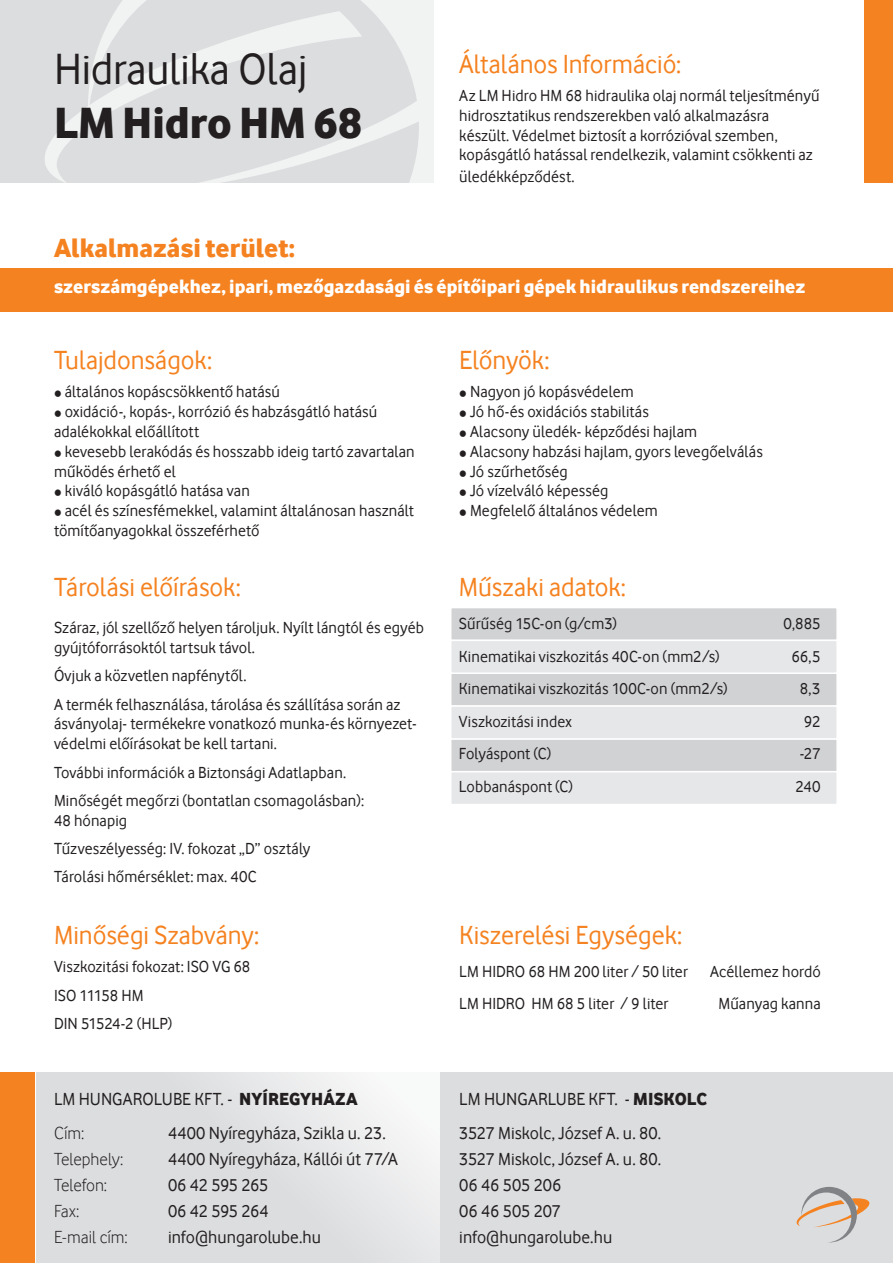
<style>
.page{position:relative;width:893px;height:1263px;background:#fff}
.page>*{position:absolute;margin:0;border:0;box-sizing:border-box;transform-origin:0 0}
.t1{font:45px "Vodafone Rg";color:#231f20}
.t2{font:45px "Vodafone Ex B";letter-spacing:-.005em;color:#231f20}
.t3{font:27px "Vodafone Rg";color:#f58220}
.t4{font:27px "Vodafone Ex B";color:#f58220}
.t5{font:19.5px "Vodafone Ex B";color:#fff}
.t6{font:18px/25.8px "Vodafone Rg";color:#231f20}
.t7{font:18px "Vodafone Lt";color:#231f20}
.t8{font:18px "Vodafone Rg";letter-spacing:-.02em;color:#231f20}
.t9{font:16.5px/19.8px "Vodafone Rg";letter-spacing:.005em;color:#231f20}
.s1{font-family:"Vodafone Ex B"}
</style>
<div class="page">
<div style="left:450px;top:607px;width:388px;height:34px;background:#d1d2d4;border:2px solid #fff"></div>
<div style="left:450px;top:672px;width:388px;height:35px;background:#d1d2d4;border:2px solid #fff"></div>
<div style="left:450px;top:738px;width:388px;height:34px;background:#d1d2d4"></div>
<div style="left:450px;top:640px;width:388px;height:34px;background:#e6e7e9;border:2px solid #fff"></div>
<div style="left:450px;top:705px;width:388px;height:35px;background:#e6e7e9;border:2px solid #fff"></div>
<div style="left:450px;top:771px;width:388px;height:34px;background:#e6e7e9;border:2px solid #fff"></div>
<div style="left:0;top:0;width:434px;height:183px;background:#dcdddf"></div>
<svg style="left:41px;top:0;width:491px;height:269px"></svg>
<div style="left:37px;top:1072px;width:856px;height:191px;background:#dcdddf"></div>
<div style="left:0;top:1072px;width:34px;height:191px;background:#f58220"></div>
<div style="left:139px;top:1070px;width:300px;height:193px;background:linear-gradient(to right,#d8d9db,#f0f0f1)"></div>
<div style="left:864px;top:0;width:29px;height:183px;background:#f58220"></div>
<svg style="left:796px;top:1187px;width:74px;height:55px"></svg>
<div style="left:0;top:269px;width:893px;height:43px;background:#f58220"></div>
<h1 class="t1" style="left:54px;top:44px;width:255px">Hidraulika Olaj</h1>
<h1 class="t2" style="left:54px;top:95px;width:310px">LM Hidro HM 68</h1>
<h2 class="t3" style="left:459px;top:48px;width:223px">Általános Információ:</h2>
<p class="t9" style="left:459px;top:86px;width:362px">Az LM Hidro HM 68 hidraulika olaj normál teljesítményű hidrosztatikus rendszerekben való alkalmazásra készült. Védelmet biztosít a korrózióval szemben, kopásgátló hatással rendelkezik, valamint csökkenti az</p>
<p class="t9" style="left:459px;top:167px;width:117px">üledékképződést.</p>
<h2 class="t4" style="left:54px;top:231px;width:243px">Alkalmazási terület:</h2>
<p class="t5" style="left:54px;top:274px;width:753px">szerszámgépekhez, ipari, mezőgazdasági és építőipari gépek hidraulikus rendszereihez</p>
<h2 class="t3" style="left:54px;top:345px;width:160px">Tulajdonságok:</h2>
<p class="t9" style="left:54px;top:382px;width:227px">• általános kopáscsökkentő hatású</p>
<p class="t9" style="left:54px;top:402px;width:325px">• oxidáció-, kopás-, korrózió és habzásgátló hatású adalékokkal előállított</p>
<p class="t9" style="left:54px;top:441px;width:362px">• kevesebb lerakódás és hosszabb ideig tartó zavartalan működés érhető el</p>
<p class="t9" style="left:54px;top:481px;width:197px">• kiváló kopásgátló hatása van</p>
<p class="t9" style="left:54px;top:501px;width:361px">• acél és színesfémekkel, valamint általánosan használt tömítőanyagokkal összeférhető</p>
<h2 class="t3" style="left:54px;top:572px;width:188px">Tárolási előírások:</h2>
<p class="t9" style="left:54px;top:618px;width:371px">Száraz, jól szellőző helyen tároljuk. Nyílt lángtól és egyéb gyújtóforrásoktól tartsuk távol.</p>
<p class="t9" style="left:54px;top:661px;width:348px;line-height:28.3px">Óvjuk a közvetlen napfénytől.<br>A termék felhasználása, tárolása és szállítása során az</p>
<p class="t9" style="left:54px;top:714px;width:364px">ásványolaj- termékekre vonatkozó munka-és környezet&shy;védelmi előírásokat be kell tartani.</p>
<p class="t9" style="left:54px;top:758px;width:312px;line-height:28.3px">További információk a Biztonsági Adatlapban.<br>Minőségét megőrzi (bontatlan csomagolásban):</p>
<p class="t9" style="left:54px;top:806px;width:258px;line-height:28.3px">48 hónapig<br>Tűzveszélyesség: IV. fokozat „D” osztály<br>Tárolási hőmérséklet: max. 40C</p>
<h2 class="t3" style="left:54px;top:920px;width:207px">Minőségi Szabvány:</h2>
<p class="t9" style="left:54px;top:952px;width:198px;line-height:28.3px">Viszkozitási fokozat: ISO VG 68<br>ISO 11158 HM<br>DIN 51524-2 (HLP)</p>
<p class="t6" style="left:54px;top:1086px;width:305px">LM HUNGAROLUBE KFT. - <span class="s1">NYÍREGYHÁZA</span></p>
<p class="t7" style="left:54px;top:1123px;width:31px">Cím:</p>
<p class="t6" style="left:168px;top:1120px;width:219px">4400 Nyíregyháza, Szikla u. 23.</p>
<p class="t7" style="left:54px;top:1149px;width:71px">Telephely:</p>
<p class="t6" style="left:168px;top:1146px;width:231px">4400 Nyíregyháza, Kállói út 77/A</p>
<p class="t7" style="left:54px;top:1175px;width:54px">Telefon:</p>
<p class="t8" style="left:168px;top:1175px;width:102px">06 42 595 265</p>
<p class="t7" style="left:54px;top:1200px;width:26px">Fax:</p>
<p class="t8" style="left:168px;top:1200px;width:102px">06 42 595 264</p>
<p class="t7" style="left:54px;top:1226px;width:75px">E-mail cím:</p>
<p class="t6" style="left:168px;top:1223px;width:154px">info@hungarolube.hu</p>
<h2 class="t3" style="left:459px;top:345px;width:92px">Előnyök:</h2>
<p class="t9" style="left:459px;top:382px;width:176px">• Nagyon jó kopásvédelem</p>
<p class="t9" style="left:459px;top:402px;width:191px">• Jó hő-és oxidációs stabilitás</p>
<p class="t9" style="left:459px;top:421px;width:240px">• Alacsony üledék- képződési hajlam</p>
<p class="t9" style="left:459px;top:441px;width:305px">• Alacsony habzási hajlam, gyors levegőelválás</p>
<p class="t9" style="left:459px;top:461px;width:110px">• Jó szűrhetőség</p>
<p class="t9" style="left:459px;top:481px;width:151px">• Jó vízelváló képesség</p>
<p class="t9" style="left:459px;top:501px;width:200px">• Megfelelő általános védelem</p>
<h2 class="t3" style="left:459px;top:572px;width:169px">Műszaki adatok:</h2>
<p class="t9" style="left:459px;top:613px;width:160px">Sűrűség 15C-on (g/cm3)</p>
<p class="t9" style="left:784px;top:613px;width:38px">0,885</p>
<p class="t9" style="left:459px;top:646px;width:262px">Kinematikai viszkozitás 40C-on (mm2/s)</p>
<p class="t9" style="left:792px;top:646px;width:30px">66,5</p>
<p class="t9" style="left:459px;top:678px;width:270px">Kinematikai viszkozitás 100C-on (mm2/s)</p>
<p class="t9" style="left:800px;top:678px;width:22px">8,3</p>
<p class="t9" style="left:459px;top:711px;width:114px">Viszkozitási index</p>
<p class="t9" style="left:804px;top:711px;width:18px">92</p>
<p class="t9" style="left:459px;top:744px;width:94px">Folyáspont (C)</p>
<p class="t9" style="left:800px;top:744px;width:22px">-27</p>
<p class="t9" style="left:459px;top:776px;width:116px">Lobbanáspont (C)</p>
<p class="t9" style="left:795px;top:776px;width:26px">240</p>
<h2 class="t3" style="left:459px;top:920px;width:225px">Kiszerelési Egységek:</h2>
<p class="t9" style="left:459px;top:961px;width:230px">LM HIDRO 68 HM 200 liter / 50 liter</p>
<p class="t9" style="left:710px;top:961px;width:112px">Acéllemez hordó</p>
<p class="t9" style="left:459px;top:994px;width:211px">LM HIDRO HM 68 5 liter / 9 liter</p>
<p class="t9" style="left:718px;top:994px;width:104px">Műanyag kanna</p>
<p class="t6" style="left:459px;top:1081px;width:249px;line-height:34.3px">LM HUNGARLUBE KFT. - <span class="s1">MISKOLC<br></span>3527 Miskolc, József A. u. 80.</p>
<p class="t6" style="left:459px;top:1146px;width:203px">3527 Miskolc, József A. u. 80.<br>06 46 505 206<br>06 46 505 207 info@hungarolube.hu</p>
</div>
